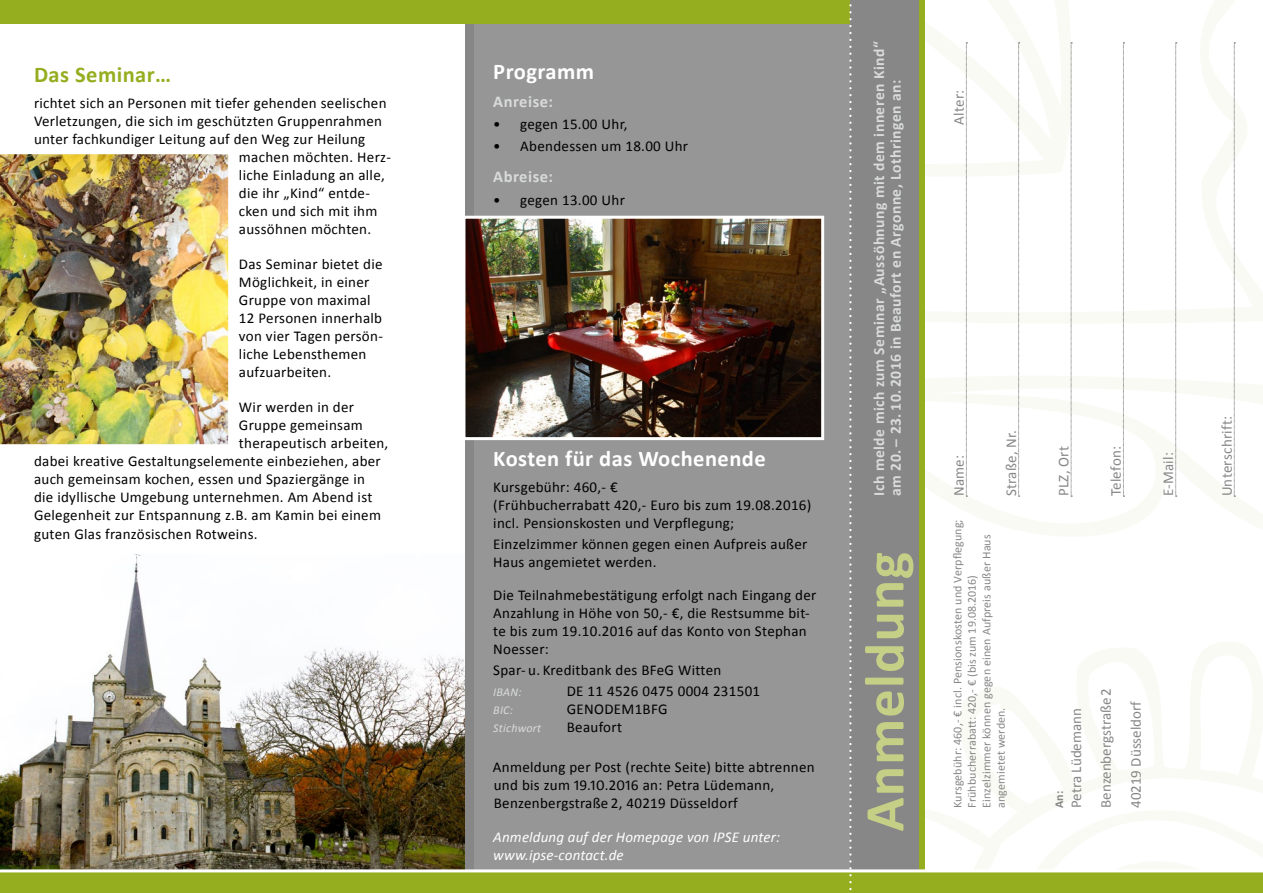
<style>
.page{position:relative;width:1263px;height:893px;background:#fff}
.page>*{position:absolute;margin:0;border:0;box-sizing:border-box;transform-origin:0 0}
.t1{font:700 56.55px "Calibri";letter-spacing:.02em;color:#c6cf86}
.t2{font:700 22.5px "Calibri";letter-spacing:.02em;color:#fff}
.t3{font:700 22.5px "Calibri";letter-spacing:.02em;color:#95ae1f}
.t4{font:700 16.5px "Calibri";letter-spacing:.03em;color:#d9dada}
.t5{font:700 15.6px/16.5px "Calibri";letter-spacing:.03em;color:#d9dada}
.t6{font:15px/18px "Calibri";letter-spacing:.02em;color:#000}
.t7{font:15px/29.8px "Calibri";color:#868786}
.t8{font:italic 15px/18px "Calibri";letter-spacing:.01em;color:#fff}
.t9{font:15px "Calibri";letter-spacing:.02em;color:#868786}
.t10{font:12px/14.4px "Calibri";letter-spacing:.01em;color:#868786}
.t11{font:italic 12px "Calibri";letter-spacing:.02em;color:#d9dada}
.t12{font:700 12px "Calibri";color:#868786}
</style>
<div class="page">
<img style="left:0;top:554px;width:466px;height:315px">
<div style="left:466px;top:0;width:384px;height:893px;background:#969696"></div>
<div style="left:466px;top:3px;width:8px;height:890px;background:#868786"></div>
<svg style="left:925px;top:0;width:338px;height:869px"></svg>
<div style="left:0;top:0;width:920px;height:23px;background:#95ae1f"></div>
<div style="left:850px;top:0;width:75px;height:893px;background:#868786"></div>
<div style="left:920px;top:0;width:5px;height:893px;background:#95ae1f"></div>
<div style="left:0;top:872px;width:1263px;height:21px;background:#95ae1f"></div>
<img style="left:465px;top:214px;width:360px;height:228px">
<img style="left:0;top:154px;width:229px;height:291px">
<hr style="left:0;top:869px;width:1263px;height:3px;background:#fff">
<svg style="left:849px;top:4px;width:2px;height:887px"></svg>
<svg style="left:1234px;top:43px;width:1px;height:454px"></svg>
<svg style="left:1175px;top:43px;width:2px;height:454px"></svg>
<svg style="left:1123px;top:43px;width:1px;height:454px"></svg>
<svg style="left:1071px;top:43px;width:1px;height:454px"></svg>
<svg style="left:1018px;top:43px;width:2px;height:454px"></svg>
<svg style="left:966px;top:43px;width:1px;height:454px"></svg>
<h2 class="t3" style="left:34px;top:61px;width:139px">Das Seminar…</h2>
<p class="t6" style="left:34px;top:94px;width:354px">richtet sich an Personen mit tiefer gehenden seelischen</p>
<p class="t6" style="left:34px;top:112px;width:350px">Verletzungen, die sich im geschützten Gruppenrahmen</p>
<p class="t6" style="left:34px;top:130px;width:333px">unter fachkundiger Leitung auf den Weg zur Heilung</p>
<p class="t6" style="left:239px;top:148px;width:154px">machen möchten. Herz-</p>
<p class="t6" style="left:239px;top:166px;width:147px">liche Einladung an alle,</p>
<p class="t6" style="left:239px;top:184px;width:133px">die ihr „Kind“ entde-</p>
<p class="t6" style="left:239px;top:202px;width:140px">cken und sich mit ihm</p>
<p class="t6" style="left:239px;top:220px;width:134px">aussöhnen möchten.</p>
<p class="t6" style="left:239px;top:255px;width:145px">Das Seminar bietet die<br>Möglichkeit, in einer<br>Gruppe von maximal<br>12 Personen innerhalb von vier Tagen persön&shy;liche Lebensthemen aufzuarbeiten.</p>
<p class="t6" style="left:239px;top:398px;width:117px">Wir werden in der</p>
<p class="t6" style="left:239px;top:416px;width:125px">Gruppe gemeinsam</p>
<p class="t6" style="left:239px;top:434px;width:151px">therapeutisch arbeiten,</p>
<p class="t6" style="left:34px;top:452px;width:348px">dabei kreative Gestaltungselemente einbeziehen, aber</p>
<p class="t6" style="left:34px;top:470px;width:332px">auch gemeinsam kochen, essen und Spaziergänge in</p>
<p class="t6" style="left:34px;top:488px;width:340px">die idyllische Umgebung unternehmen. Am Abend ist</p>
<p class="t6" style="left:34px;top:506px;width:349px">Gelegenheit zur Entspannung z.B. am Kamin bei einem</p>
<p class="t6" style="left:34px;top:524px;width:225px">guten Glas französischen Rotweins.</p>
<h2 class="t2" style="left:493px;top:57px;width:102px">Programm</h2>
<p class="t4" style="left:493px;top:91px;width:61px">Anreise:</p>
<p class="t6" style="left:493px;top:115px;width:136px">• gegen 15.00 Uhr,</p>
<p class="t6" style="left:493px;top:136px;width:196px">• Abendessen um 18.00 Uhr</p>
<p class="t4" style="left:493px;top:167px;width:61px">Abreise:</p>
<p class="t6" style="left:493px;top:190px;width:133px">• gegen 13.00 Uhr</p>
<h2 class="t2" style="left:493px;top:444px;width:274px">Kosten für das Wochenende</h2>
<p class="t6" style="left:493px;top:477px;width:320px">Kursgebühr: 460,- €<br>(Frühbucherrabatt 420,- Euro bis zum 19.08.2016) incl. Pensionskosten und Verpflegung;</p>
<p class="t6" style="left:493px;top:535px;width:316px">Einzelzimmer können gegen einen Aufpreis außer<br>Haus angemietet werden.</p>
<p class="t6" style="left:493px;top:585px;width:325px">Die Teilnahmebestätigung erfolgt nach Eingang der Anzahlung in Höhe von 50,- €, die Restsumme bit&shy;te bis zum 19.10.2016 auf das Konto von Stephan Noesser:</p>
<p class="t6" style="left:493px;top:660px;width:230px">Spar- u. Kreditbank des BFeG Witten</p>
<p class="t11" style="left:493px;top:685px;width:30px">IBAN:</p>
<p class="t6" style="left:567px;top:682px;width:195px">DE 11 4526 0475 0004 231501</p>
<p class="t11" style="left:493px;top:703px;width:21px">BIC:</p>
<p class="t6" style="left:567px;top:700px;width:102px">GENODEM1BFG</p>
<p class="t11" style="left:493px;top:721px;width:50px">Stichwort</p>
<p class="t6" style="left:567px;top:718px;width:57px">Beaufort</p>
<p class="t6" style="left:493px;top:757px;width:323px">Anmeldung per Post (rechte Seite) bitte abtrennen und bis zum 19.10.2016 an: Petra Lüdemann,<br>Benzenbergstraße 2, 40219 Düsseldorf</p>
<p class="t8" style="left:493px;top:827px;width:288px">Anmeldung auf der Homepage von IPSE unter: www.ipse-contact.de</p>
<p class="t5" style="left:870px;top:496px;width:456px;rotate:-90deg">Ich melde mich zum Seminar „Aussöhnung mit dem inneren Kind“ am 20. – 23. 10. 2016 in Beaufort en Argonne, Lothringen an:</p>
<h1 class="t1" style="left:849px;top:832px;width:281px;rotate:-90deg">Anmeldung</h1>
<p class="t7" style="left:943px;top:125px;width:37px;rotate:-90deg">Alter:</p>
<p class="t7" style="left:943px;top:496px;width:43px;rotate:-90deg">Name:</p>
<p class="t9" style="left:1002px;top:496px;width:68px;rotate:-90deg">Straße, Nr.</p>
<p class="t10" style="left:950px;top:808px;width:290px;rotate:-90deg">Kursgebühr: 460,- € incl. Pensionskosten und Verpflegung; Frühbucherrabatt: 420,- € (bis zum 19.08.2016)<br>Einzelzimmer können gegen einen Aufpreis außer Haus angemietet werden.</p>
<p class="t7" style="left:1048px;top:496px;width:52px;rotate:-90deg">PLZ, Ort</p>
<p class="t7" style="left:1100px;top:496px;width:52px;rotate:-90deg">Telefon:</p>
<p class="t7" style="left:1153px;top:496px;width:46px;rotate:-90deg">E-Mail:</p>
<p class="t7" style="left:1060px;top:808px;width:121px;rotate:-90deg">Petra Lüdemann<br>Benzenbergstraße2</p>
<p class="t12" style="left:1051px;top:808px;width:19px;rotate:-90deg">An:</p>
<p class="t7" style="left:1120px;top:808px;width:108px;rotate:-90deg">40219 Düsseldorf</p>
<p class="t9" style="left:1217px;top:496px;width:82px;rotate:-90deg">Unterschrift:</p>
</div>
